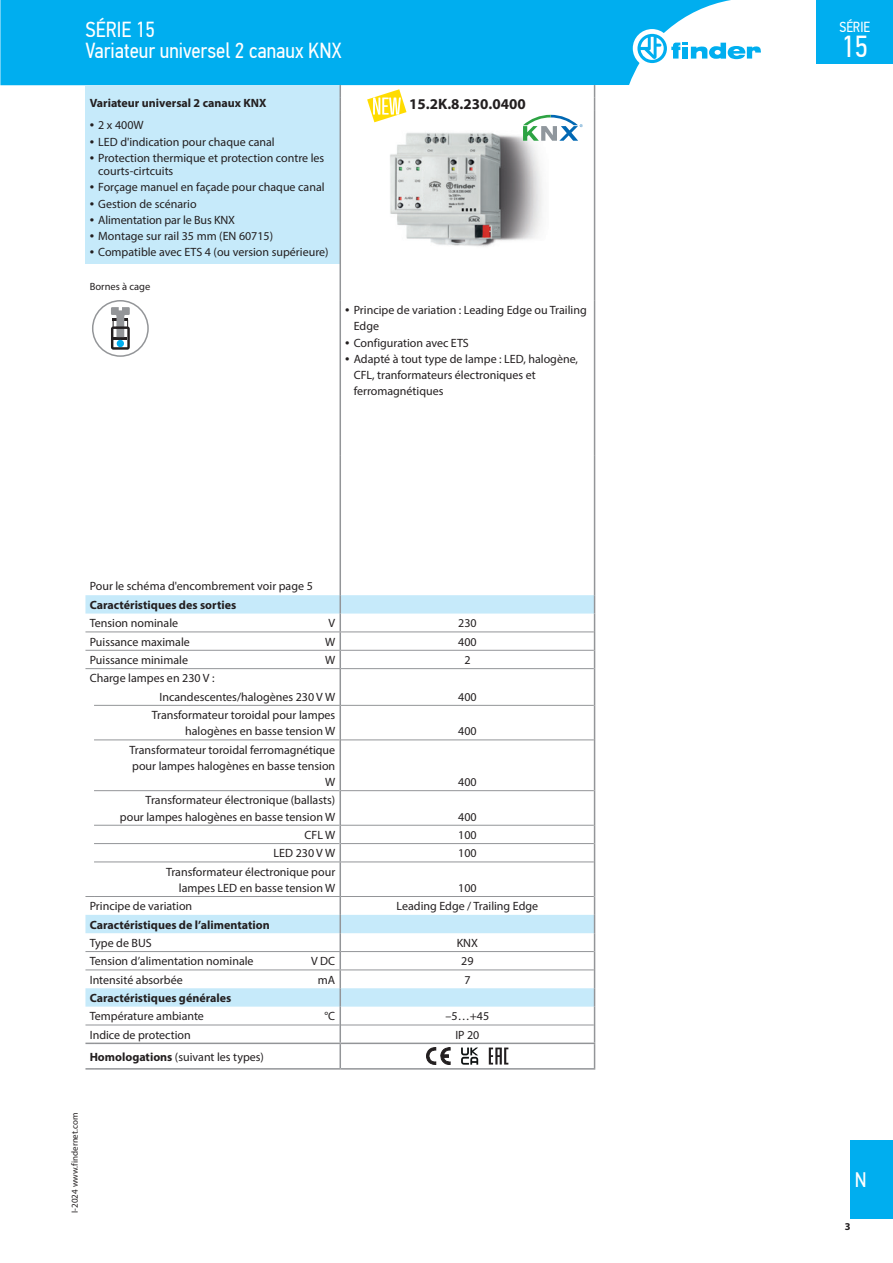
<style>
.page{position:relative;width:893px;height:1263px;background:#fff}
.page>*{position:absolute;margin:0;border:0;box-sizing:border-box;transform-origin:0 0}
.t1{font:30.3px "PF Din Text Cond Pro";color:#fff}
.t2{font:21.75px/21px "PF Din Text Cond Pro";color:#fff}
.t3{font:21px "PF Din Text Cond Pro";color:#fff}
.Corpo_Bold_10pt{font:700 15px "Myriad Pro";color:#231f20}
.t4{font:14.55px "PF Din Text Cond Pro";color:#fff}
.Corpo{font:12px/16.2px "Myriad Pro";color:#231f20;text-align:right}
.Corpo_Bold{font:700 12px "Myriad Pro";color:#231f20}
.Corpo_Centrato{font:12px "Myriad Pro";color:#231f20}
.TXT_Immagini{font:10.5px "Myriad Pro";color:#231f20}
.t5{font:700 10.5px "Myriad Pro";color:#231f20}
.t6{font:9px "Myriad Pro";color:#231f20}
.s1{font-size:15.75px}
.s2{font-weight:700}
</style>
<div class="page">
<div style="left:0;top:0;width:731px;height:85px;background:#00aeef"></div>
<div style="left:633px;top:29px;width:38px;height:39px;background:#fff;border-radius:50%"></div>
<svg style="left:637px;top:34px;width:124px;height:29px"></svg>
<div style="left:816px;top:0;width:77px;height:64px;background:#00aeef"></div>
<div style="left:850px;top:1140px;width:43px;height:78px;background:#00aeef"></div>
<div style="left:85px;top:85px;width:256px;height:179px;background:#c6eafa"></div>
<svg style="left:85px;top:595px;width:509px;height:412px"></svg>
<hr style="left:94px;top:739px;width:245px;height:1px;background:#939598">
<hr style="left:341px;top:739px;width:253px;height:1px;background:#939598">
<hr style="left:94px;top:790px;width:245px;height:1px;background:#939598">
<hr style="left:341px;top:790px;width:253px;height:1px;background:#939598">
<hr style="left:94px;top:825px;width:245px;height:1px;background:#939598">
<hr style="left:341px;top:825px;width:253px;height:1px;background:#939598">
<hr style="left:94px;top:843px;width:245px;height:1px;background:#939598">
<hr style="left:341px;top:843px;width:253px;height:1px;background:#939598">
<hr style="left:94px;top:1024px;width:245px;height:1px;background:#939598">
<hr style="left:341px;top:1024px;width:253px;height:1px;background:#939598">
<svg style="left:85px;top:1042px;width:9px;height:2px"></svg>
<hr style="left:94px;top:1042px;width:246px;height:2px;background:#939598">
<hr style="left:94px;top:1068px;width:246px;height:1px;background:#939598">
<svg style="left:339px;top:85px;width:2px;height:26px"></svg>
<hr style="left:339px;top:111px;width:2px;height:190px;background:#939598">
<hr style="left:339px;top:301px;width:2px;height:154px;background:#939598">
<hr style="left:339px;top:455px;width:2px;height:140px;background:#939598">
<svg style="left:339px;top:595px;width:2px;height:110px"></svg>
<hr style="left:339px;top:706px;width:2px;height:34px;background:#939598">
<hr style="left:339px;top:740px;width:2px;height:51px;background:#939598">
<hr style="left:339px;top:791px;width:2px;height:34px;background:#939598">
<svg style="left:339px;top:825px;width:2px;height:36px"></svg>
<hr style="left:339px;top:862px;width:2px;height:34px;background:#939598">
<svg style="left:339px;top:897px;width:2px;height:145px"></svg>
<hr style="left:94px;top:705px;width:246px;height:1px;background:#939598">
<hr style="left:340px;top:705px;width:254px;height:1px;background:#939598">
<hr style="left:94px;top:861px;width:246px;height:1px;background:#939598">
<hr style="left:340px;top:861px;width:254px;height:1px;background:#939598">
<hr style="left:94px;top:631px;width:246px;height:1px;background:#939598">
<hr style="left:340px;top:631px;width:254px;height:1px;background:#939598">
<hr style="left:94px;top:650px;width:246px;height:1px;background:#939598">
<hr style="left:340px;top:650px;width:254px;height:1px;background:#939598">
<hr style="left:94px;top:668px;width:246px;height:1px;background:#939598">
<hr style="left:340px;top:668px;width:254px;height:1px;background:#939598">
<hr style="left:94px;top:896px;width:246px;height:1px;background:#939598">
<hr style="left:340px;top:896px;width:254px;height:1px;background:#939598">
<hr style="left:340px;top:1042px;width:255px;height:2px;background:#939598">
<hr style="left:339px;top:1044px;width:2px;height:24px;background:#939598">
<hr style="left:340px;top:1068px;width:255px;height:1px;background:#939598">
<svg style="left:594px;top:85px;width:1px;height:26px"></svg>
<hr style="left:594px;top:111px;width:1px;height:190px;background:#939598">
<hr style="left:594px;top:301px;width:1px;height:154px;background:#939598">
<hr style="left:594px;top:455px;width:1px;height:140px;background:#939598">
<svg style="left:594px;top:595px;width:1px;height:110px"></svg>
<hr style="left:594px;top:705px;width:1px;height:35px;background:#939598">
<hr style="left:594px;top:740px;width:1px;height:51px;background:#939598">
<hr style="left:594px;top:791px;width:1px;height:34px;background:#939598">
<svg style="left:594px;top:825px;width:1px;height:37px"></svg>
<hr style="left:594px;top:862px;width:1px;height:34px;background:#939598">
<svg style="left:594px;top:896px;width:1px;height:172px"></svg>
<hr style="left:94px;top:951px;width:246px;height:1px;background:#939598">
<hr style="left:340px;top:951px;width:254px;height:1px;background:#939598">
<hr style="left:94px;top:969px;width:246px;height:1px;background:#939598">
<hr style="left:340px;top:969px;width:254px;height:1px;background:#939598">
<div style="left:92px;top:300px;width:57px;height:57px;border:2px solid #939598;border-radius:50%"></div>
<svg style="left:111px;top:307px;width:19px;height:43px"></svg>
<img style="left:390px;top:132px;width:153px;height:115px">
<svg style="left:461px;top:1047px;width:17px;height:18px"></svg>
<svg style="left:426px;top:1047px;width:24px;height:17px"></svg>
<svg style="left:489px;top:1047px;width:19px;height:17px"></svg>
<svg style="left:367px;top:89px;width:39px;height:33px"></svg>
<svg style="left:523px;top:115px;width:60px;height:26px"></svg>
<h2 class="t2" style="left:85px;top:19px;width:257px">SÉRIE 15<br>Variateur universel 2 canaux KNX</h2>
<p class="Corpo_Bold" style="left:90px;top:95px;width:178px">Variateur universal 2 canaux KNX</p>
<p class="Corpo" style="left:90px;top:117px;width:55px"><span class="s1">•</span> 2 x 400W</p>
<p class="Corpo" style="left:90px;top:133px;width:187px"><span class="s1">•</span> LED d'indication pour chaque canal</p>
<p class="Corpo" style="left:98px;top:151px;width:228px;line-height:13.5px;text-align:left;text-indent:-9px"><span class="s1">•</span> Protection thermique et protection contre les courts-cirtcuits</p>
<p class="Corpo" style="left:90px;top:179px;width:236px"><span class="s1">•</span> Forçage manuel en façade pour chaque canal</p>
<p class="Corpo" style="left:90px;top:195px;width:108px"><span class="s1">•</span> Gestion de scénario</p>
<p class="Corpo" style="left:90px;top:212px;width:147px"><span class="s1">•</span> Alimentation par le Bus KNX</p>
<p class="Corpo" style="left:90px;top:228px;width:185px"><span class="s1">•</span> Montage sur rail 35 mm (EN 60715)</p>
<p class="Corpo" style="left:90px;top:244px;width:240px"><span class="s1">•</span> Compatible avec ETS 4 (ou version supérieure)</p>
<p class="TXT_Immagini" style="left:90px;top:280px;width:62px">Bornes à cage</p>
<p class="Corpo_Bold_10pt" style="left:409px;top:94px;width:118px">15.2K.8.230.0400</p>
<p class="Corpo" style="left:354px;top:302px;width:234px;text-align:left;text-indent:-9px"><span class="s1">•</span> Principe de variation : Leading Edge ou Trailing<br>Edge</p>
<p class="Corpo" style="left:345px;top:334px;width:125px"><span class="s1">•</span> Configuration avec ETS</p>
<p class="Corpo" style="left:354px;top:350px;width:226px;text-align:left;text-indent:-9px"><span class="s1">•</span> Adapté à tout type de lampe : LED, halogène,<br>CFL, tranformateurs électroniques et ferromagnétiques</p>
<p class="Corpo" style="left:90px;top:578px;width:225px">Pour le schéma d'encombrement voir page 5</p>
<p class="Corpo_Bold" style="left:90px;top:597px;width:148px">Caractéristiques des sorties</p>
<p class="Corpo" style="left:90px;top:615px;width:90px">Tension nominale</p>
<p class="Corpo" style="left:329px;top:615px;width:8px">V</p>
<p class="Corpo_Centrato" style="left:458px;top:616px;width:20px">230</p>
<p class="Corpo" style="left:90px;top:633px;width:102px">Puissance maximale</p>
<p class="Corpo" style="left:325px;top:633px;width:12px">W</p>
<p class="Corpo_Centrato" style="left:458px;top:634px;width:20px">400</p>
<p class="Corpo" style="left:90px;top:652px;width:100px">Puissance minimale</p>
<p class="Corpo" style="left:325px;top:652px;width:12px">W</p>
<p class="Corpo_Centrato" style="left:464px;top:652px;width:8px">2</p>
<p class="Corpo" style="left:90px;top:670px;width:126px">Charge lampes en 230 V :</p>
<p class="Corpo" style="left:159px;top:688px;width:177px">Incandescentes/halogènes 230 V W</p>
<p class="Corpo_Centrato" style="left:458px;top:689px;width:20px">400</p>
<p class="Corpo" style="left:152px;top:707px;width:185px">Transformateur toroidal pour lampes halogènes en basse tension W</p>
<p class="Corpo_Centrato" style="left:458px;top:724px;width:20px">400</p>
<p class="Corpo" style="left:130px;top:741px;width:207px">Transformateur toroidal ferromagnétique pour lampes halogènes en basse tension<br>W</p>
<p class="Corpo" style="left:120px;top:792px;width:217px">Transformateur électronique (ballasts) pour lampes halogènes en basse tension W</p>
<p class="Corpo_Centrato" style="left:458px;top:774px;width:20px">400</p>
<p class="Corpo_Centrato" style="left:458px;top:809px;width:20px">400</p>
<p class="Corpo" style="left:305px;top:826px;width:32px">CFL W</p>
<p class="Corpo_Centrato" style="left:458px;top:827px;width:20px">100</p>
<p class="Corpo" style="left:274px;top:845px;width:63px">LED 230 V W</p>
<p class="Corpo_Centrato" style="left:458px;top:846px;width:20px">100</p>
<p class="Corpo" style="left:166px;top:863px;width:171px">Transformateur électronique pour lampes LED en basse tension W</p>
<p class="Corpo_Centrato" style="left:458px;top:880px;width:20px">100</p>
<p class="Corpo" style="left:90px;top:898px;width:104px">Principe de variation</p>
<p class="Corpo_Centrato" style="left:397px;top:899px;width:143px">Leading Edge / Trailing Edge</p>
<p class="Corpo_Bold" style="left:90px;top:917px;width:182px">Caractéristiques de l’alimentation</p>
<p class="Corpo" style="left:90px;top:934px;width:64px">Type de BUS</p>
<p class="Corpo_Centrato" style="left:457px;top:935px;width:23px">KNX</p>
<p class="Corpo" style="left:90px;top:953px;width:165px">Tension d’alimentation nominale</p>
<p class="Corpo" style="left:311px;top:953px;width:26px">V DC</p>
<p class="Corpo_Centrato" style="left:461px;top:954px;width:14px">29</p>
<p class="Corpo" style="left:90px;top:971px;width:94px">Intensité absorbée</p>
<p class="Corpo" style="left:318px;top:971px;width:19px">mA</p>
<p class="Corpo_Centrato" style="left:464px;top:972px;width:8px">7</p>
<p class="Corpo_Bold" style="left:90px;top:990px;width:143px">Caractéristiques générales</p>
<p class="Corpo" style="left:90px;top:1008px;width:116px">Température ambiante</p>
<p class="Corpo" style="left:324px;top:1008px;width:12px">°C</p>
<p class="Corpo_Centrato" style="left:446px;top:1009px;width:45px">–5…+45</p>
<p class="Corpo" style="left:90px;top:1026px;width:103px">Indice de protection</p>
<p class="Corpo_Centrato" style="left:455px;top:1027px;width:26px">IP 20</p>
<p class="Corpo" style="left:90px;top:1048px;width:176px"><span class="s2">Homologations</span> (suivant les types)</p>
<p class="t6" style="left:69px;top:1213px;width:101px;rotate:-90deg">I-2024 www.findernet.com</p>
<p class="t4" style="left:839px;top:19px;width:32px">SÉRIE</p>
<h1 class="t1" style="left:841px;top:28px;width:28px">15</h1>
<h3 class="t3" style="left:855px;top:1167px;width:13px">N</h3>
<p class="t5" style="left:845px;top:1219px;width:7px">3</p>
</div>
